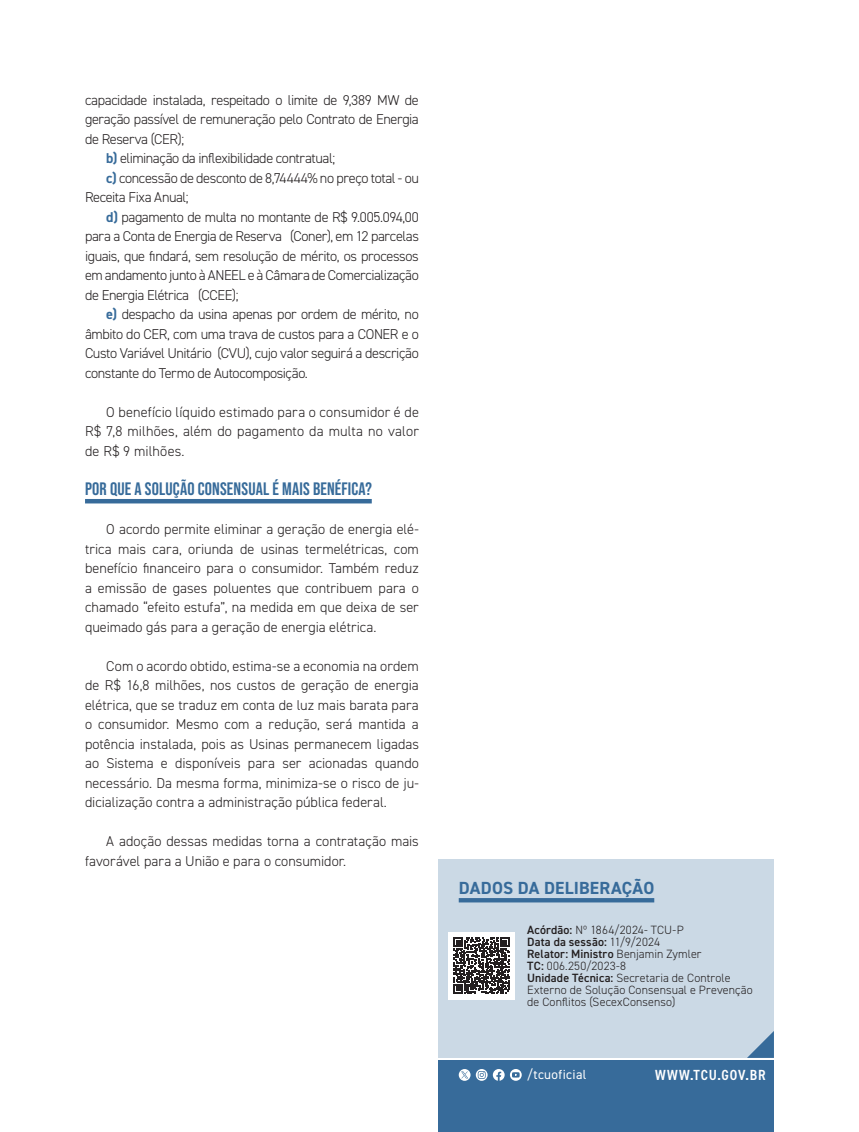
<style>
.page{position:relative;width:859px;height:1132px;background:#fff}
.page>*{position:absolute;margin:0;border:0;box-sizing:border-box;transform-origin:0 0}
.t1{font:700 18px "Bebas Neue Pro";letter-spacing:.01em;color:#376b9a}
.t2{font:700 17.55px "DIN2014";letter-spacing:.01em;color:#376b9a}
.t3{font:600 condensed 14.7px "DIN2014";letter-spacing:.06em;color:#fff}
.t4{font:300 14.25px/19.5px "DIN2014";letter-spacing:-.025em;color:#231f20;text-align:justify}
.t5{font:300 14.25px/19.5px "DIN2014";letter-spacing:.005em;color:#231f20}
.t6{font:13.2px "DIN2014";letter-spacing:.03em;color:#fff}
.t7{font:300 12px/12px "DIN2014";letter-spacing:.015em;color:#231f20}
.s1{font-weight:700;color:#376b9a}
.s2{font-weight:600}
</style>
<div class="page">
<div style="left:438px;top:1060px;width:336px;height:71px;background:#376b9a"></div>
<svg style="left:476px;top:1069px;width:46px;height:11px"></svg>
<svg style="left:459px;top:1069px;width:11px;height:11px"></svg>
<div style="left:438px;top:859px;width:336px;height:198px;background:#cbd9e5"></div>
<div style="left:459px;top:897px;width:195px;height:5px;background:#376b9a"></div>
<div style="left:448px;top:931px;width:67px;height:67px;background:#fff"></div>
<svg style="left:453px;top:937px;width:57px;height:56px"></svg>
<svg style="left:748px;top:1031px;width:26px;height:26px"></svg>
<hr style="left:85px;top:499px;width:287px;height:4px;background:#376b9a">
<p class="t4" style="left:85px;top:90px;width:335px">capacidade instalada, respeitado o limite de 9,389 MW de</p>
<p class="t4" style="left:85px;top:109px;width:335px">geração passível de remuneração pelo Contrato de Energia</p>
<p class="t4" style="left:85px;top:129px;width:101px">de Reserva (CER);</p>
<p class="t4" style="left:106px;top:148px;width:230px"><span class="s1">b)</span> eliminação da inflexibilidade contratual;</p>
<p class="t4" style="left:106px;top:168px;width:314px"><span class="s1">c)</span> concessão de desconto de 8,74444% no preço total - ou</p>
<p class="t4" style="left:85px;top:187px;width:105px">Receita Fixa Anual;</p>
<p class="t4" style="left:106px;top:207px;width:314px"><span class="s1">d)</span> pagamento de multa no montante de R$ 9.005.094,00</p>
<p class="t4" style="left:85px;top:226px;width:335px">para a Conta de Energia de Reserva (Coner), em 12 parcelas</p>
<p class="t4" style="left:85px;top:246px;width:335px">iguais, que findará, sem resolução de mérito, os processos</p>
<p class="t4" style="left:85px;top:265px;width:335px">em andamento junto à ANEEL e à Câmara de Comercialização</p>
<p class="t4" style="left:85px;top:285px;width:155px">de Energia Elétrica (CCEE);</p>
<p class="t4" style="left:106px;top:304px;width:314px"><span class="s1">e)</span> despacho da usina apenas por ordem de mérito, no</p>
<p class="t4" style="left:85px;top:324px;width:335px">âmbito do CER, com uma trava de custos para a CONER e o</p>
<p class="t4" style="left:85px;top:343px;width:335px">Custo Variável Unitário (CVU), cujo valor seguirá a descrição</p>
<p class="t4" style="left:85px;top:363px;width:224px">constante do Termo de Autocomposição.</p>
<p class="t4" style="left:85px;top:402px;width:335px;text-indent:21px">O benefício líquido estimado para o consumidor é de R$ 7,8 milhões, além do pagamento da multa no valor de R$ 9 milhões.</p>
<p class="t1" style="left:85px;top:478px;width:288px">POR QUE A SOLUÇÃO CONSENSUAL É MAIS BENÉFICA?</p>
<p class="t4" style="left:85px;top:519px;width:335px;text-indent:21px">O acordo permite eliminar a geração de energia elé&shy;trica mais cara, oriunda de usinas termelétricas, com benefício financeiro para o consumidor. Também reduz a emissão de gases poluentes que contribuem para o chamado “efeito estufa”, na medida em que deixa de ser queimado gás para a geração de energia elétrica.</p>
<p class="t4" style="left:85px;top:655px;width:335px;text-indent:21px">Com o acordo obtido, estima-se a economia na ordem de R$ 16,8 milhões, nos custos de geração de energia elétrica, que se traduz em conta de luz mais barata para o consumidor. Mesmo com a redução, será mantida a potência instalada, pois as Usinas permanecem ligadas ao Sistema e disponíveis para ser acionadas quando necessário. Da mesma forma, minimiza-se o risco de ju&shy;dicialização contra a administração pública federal.</p>
<p class="t5" style="left:85px;top:831px;width:335px;text-indent:21px">A adoção dessas medidas torna a contratação mais favorável para a União e para o consumidor.</p>
<p class="t2" style="left:459px;top:876px;width:197px">DADOS DA DELIBERAÇÃO</p>
<p class="t7" style="left:527px;top:923px;width:227px"><span class="s2">Acórdão:</span> Nº 1864/2024- TCU-P<br><span class="s2">Data da sessão:</span> 11/9/2024<br><span class="s2">Relator: Ministro</span> Benjamin Zymler<br><span class="s2">TC:</span> 006.250/2023-8<br><span class="s2">Unidade Técnica:</span> Secretaria de Controle<br>Externo de Solução Consensual e Prevenção de Conflitos (SecexConsenso)</p>
<p class="t6" style="left:527px;top:1066px;width:61px">/tcuoficial</p>
<p class="t3" style="left:655px;top:1065px;width:112px">WWW.TCU.GOV.BR</p>
</div>
